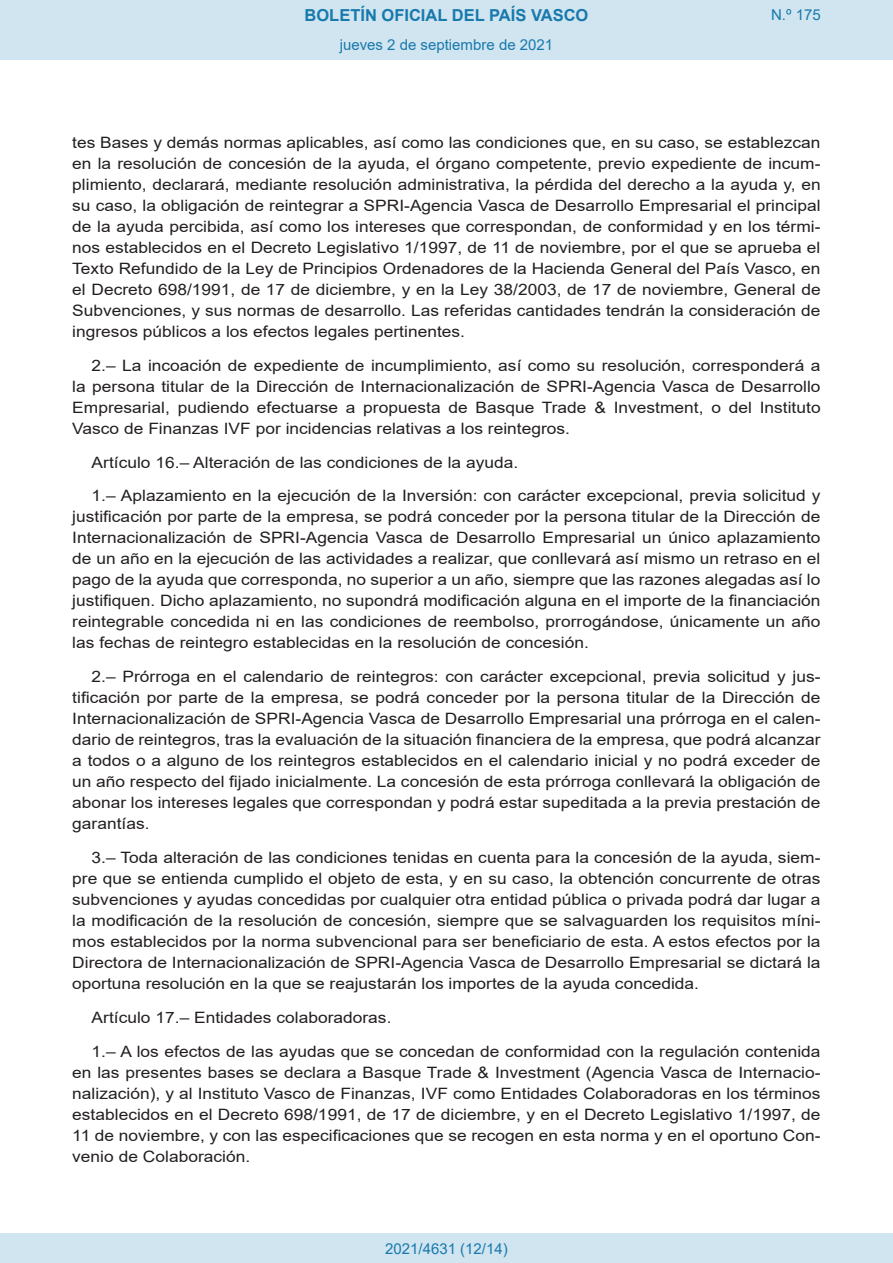
<style>
.page{position:relative;width:893px;height:1263px;background:#fff}
.page>*{position:absolute;margin:0;border:0;box-sizing:border-box;transform-origin:0 0}
.t1{font:700 16.5px "Arial";color:#1879ad}
.BOPVDetalle{font:15.6px/21px "Arial";color:#231f20;text-align:justify;scale:1.11 1}
.Paginacion_Centro{font:15px "Arial";color:#1879ad}
</style>
<div class="page">
<div style="left:0;top:0;width:893px;height:60px;background:#d0e5f0"></div>
<div style="left:0;top:1233px;width:893px;height:30px;background:#d0e5f0"></div>
<p class="t1" style="left:305px;top:3px;width:285px">BOLETÍN OFICIAL DEL PAÍS VASCO</p>
<p class="Paginacion_Centro" style="left:340px;top:35px;width:215px">jueves 2 de septiembre de 2021</p>
<p class="Paginacion_Centro" style="left:771px;top:5px;width:51px">N.º 175</p>
<p class="BOPVDetalle" style="left:72px;top:132px;width:676px">tes Bases y demás normas aplicables, así como las condiciones que, en su caso, se establezcan en la resolución de concesión de la ayuda, el órgano competente, previo expediente de incum&shy;plimiento, declarará, mediante resolución administrativa, la pérdida del derecho a la ayuda y, en su caso, la obligación de reintegrar a SPRI-Agencia Vasca de Desarrollo Empresarial el principal de la ayuda percibida, así como los intereses que correspondan, de conformidad y en los térmi&shy;nos establecidos en el Decreto Legislativo 1/1997, de 11 de noviembre, por el que se aprueba el Texto Refundido de la Ley de Principios Ordenadores de la Hacienda General del País Vasco, en el Decreto 698/1991, de 17 de diciembre, y en la Ley 38/2003, de 17 de noviembre, General de Subvenciones, y sus normas de desarrollo. Las referidas cantidades tendrán la consideración de ingresos públicos a los efectos legales pertinentes.</p>
<p class="BOPVDetalle" style="left:72px;top:355px;width:676px;text-indent:19px">2.– La incoación de expediente de incumplimiento, así como su resolución, corresponderá a la persona titular de la Dirección de Internacionalización de SPRI-Agencia Vasca de Desarrollo Empresarial, pudiendo efectuarse a propuesta de Basque Trade &amp; Investment, o del Instituto Vasco de Finanzas IVF por incidencias relativas a los reintegros.</p>
<p class="BOPVDetalle" style="left:92px;top:452px;width:386px">Artículo 16.– Alteración de las condiciones de la ayuda.</p>
<p class="BOPVDetalle" style="left:72px;top:485px;width:676px;text-indent:19px">1.– Aplazamiento en la ejecución de la Inversión: con carácter excepcional, previa solicitud y justificación por parte de la empresa, se podrá conceder por la persona titular de la Dirección de Internacionalización de SPRI-Agencia Vasca de Desarrollo Empresarial un único aplazamiento de un año en la ejecución de las actividades a realizar, que conllevará así mismo un retraso en el pago de la ayuda que corresponda, no superior a un año, siempre que las razones alegadas así lo justifiquen. Dicho aplazamiento, no supondrá modificación alguna en el importe de la financiación reintegrable concedida ni en las condiciones de reembolso, prorrogándose, únicamente un año las fechas de reintegro establecidas en la resolución de concesión.</p>
<p class="BOPVDetalle" style="left:72px;top:666px;width:676px;text-indent:19px">2.– Prórroga en el calendario de reintegros: con carácter excepcional, previa solicitud y jus&shy;tificación por parte de la empresa, se podrá conceder por la persona titular de la Dirección de Internacionalización de SPRI-Agencia Vasca de Desarrollo Empresarial una prórroga en el calen&shy;dario de reintegros, tras la evaluación de la situación financiera de la empresa, que podrá alcanzar a todos o a alguno de los reintegros establecidos en el calendario inicial y no podrá exceder de un año respecto del fijado inicialmente. La concesión de esta prórroga conllevará la obligación de abonar los intereses legales que correspondan y podrá estar supeditada a la previa prestación de garantías.</p>
<p class="BOPVDetalle" style="left:72px;top:847px;width:676px;text-indent:19px">3.– Toda alteración de las condiciones tenidas en cuenta para la concesión de la ayuda, siem&shy;pre que se entienda cumplido el objeto de esta, y en su caso, la obtención concurrente de otras subvenciones y ayudas concedidas por cualquier otra entidad pública o privada podrá dar lugar a la modificación de la resolución de concesión, siempre que se salvaguarden los requisitos míni&shy;mos establecidos por la norma subvencional para ser beneficiario de esta. A estos efectos por la Directora de Internacionalización de SPRI-Agencia Vasca de Desarrollo Empresarial se dictará la oportuna resolución en la que se reajustarán los importes de la ayuda concedida.</p>
<p class="BOPVDetalle" style="left:92px;top:1007px;width:272px">Artículo 17.– Entidades colaboradoras.</p>
<p class="BOPVDetalle" style="left:72px;top:1040px;width:676px;text-indent:19px">1.– A los efectos de las ayudas que se concedan de conformidad con la regulación contenida en las presentes bases se declara a Basque Trade &amp; Investment (Agencia Vasca de Internacio&shy;nalización), y al Instituto Vasco de Finanzas, IVF como Entidades Colaboradoras en los términos establecidos en el Decreto 698/1991, de 17 de diciembre, y en el Decreto Legislativo 1/1997, de 11 de noviembre, y con las especificaciones que se recogen en esta norma y en el oportuno Con&shy;venio de Colaboración.</p>
<p class="Paginacion_Centro" style="left:385px;top:1238px;width:124px">2021/4631 (12/14)</p>
</div>
